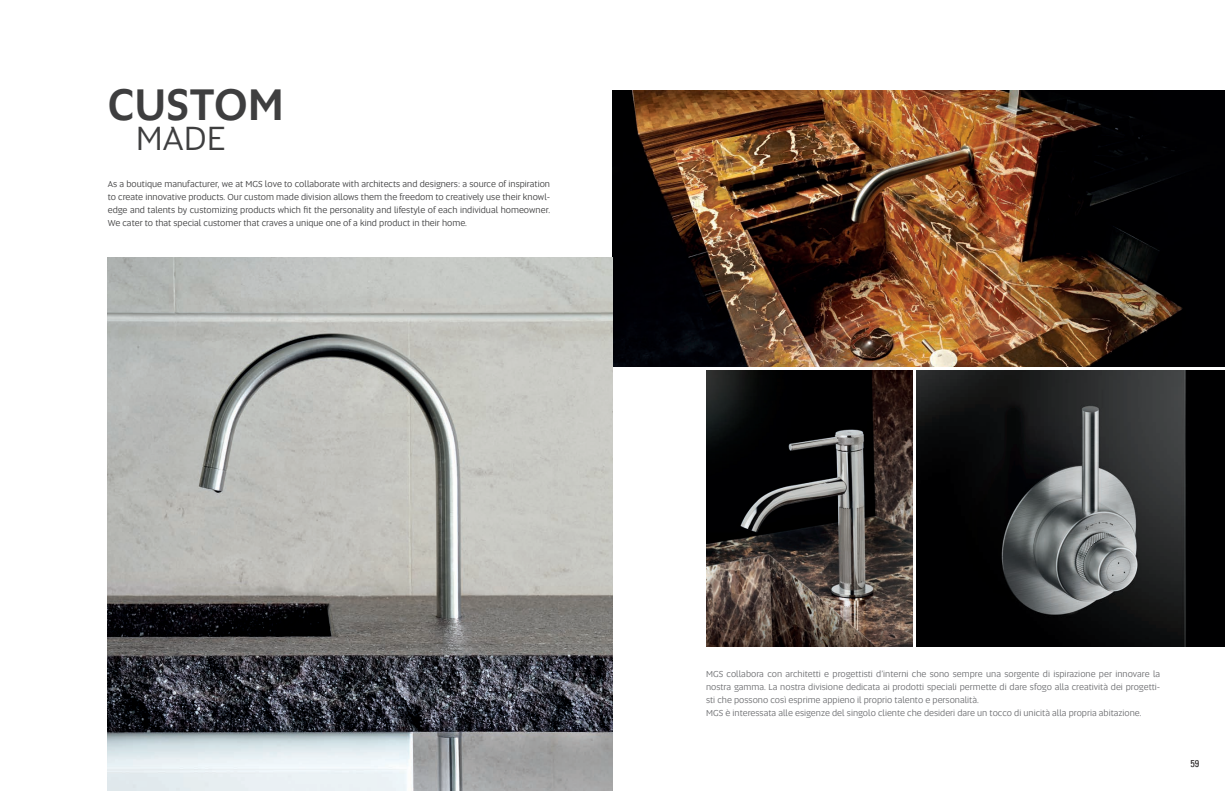
<style>
.page{position:relative;width:1225px;height:791px;background:#fff}
.page>*{position:absolute;margin:0;border:0;box-sizing:border-box;transform-origin:0 0}
.t1{font:500 45px "Altis";color:#3e3e3f}
.t2{font:35px "Altis";color:#3e3e3f}
.t3{font:condensed 10px "Univers LT";color:#231f20}
.t4{font:9px/13px "Altis";color:#3e3e3f;text-align:justify}
.t5{font:9px/13px "Altis";color:#6c6d70;text-align:justify}
</style>
<div class="page">
<img style="left:612px;top:91px;width:613px;height:275px">
<img style="left:916px;top:371px;width:309px;height:275px">
<img style="left:706px;top:371px;width:206px;height:275px">
<img style="left:108px;top:257px;width:504px;height:534px">
<p class="t1" style="left:108px;top:70px;width:178px">CUSTOM</p>
<p class="t2" style="left:136px;top:114px;width:91px">MADE</p>
<p class="t4" style="left:108px;top:177px;width:444px">As a boutique manufacturer, we at MGS love to collaborate with architects and designers: a source of inspiration to create innovative products. Our custom made division allows them the freedom to creatively use their knowl&shy;edge and talents by customizing products which fit the personality and lifestyle of each individual homeowner.<br>We cater to that special customer that craves a unique one of a kind product in their home.</p>
<p class="t5" style="left:706px;top:667px;width:456px">MGS collabora con architetti e progettisti d’interni che sono sempre una sorgente di ispirazione per innovare la nostra gamma. La nostra divisione dedicata ai prodotti speciali permette di dare sfogo alla creatività dei progetti&shy;sti che possono così esprime appieno il proprio talento e personalità.</p>
<p class="t5" style="left:706px;top:706px;width:437px">MGS è interessata alle esigenze del singolo cliente che desideri dare un tocco di unicità alla propria abitazione.</p>
<p class="t3" style="left:1190px;top:757px;width:10px">59</p>
</div>
